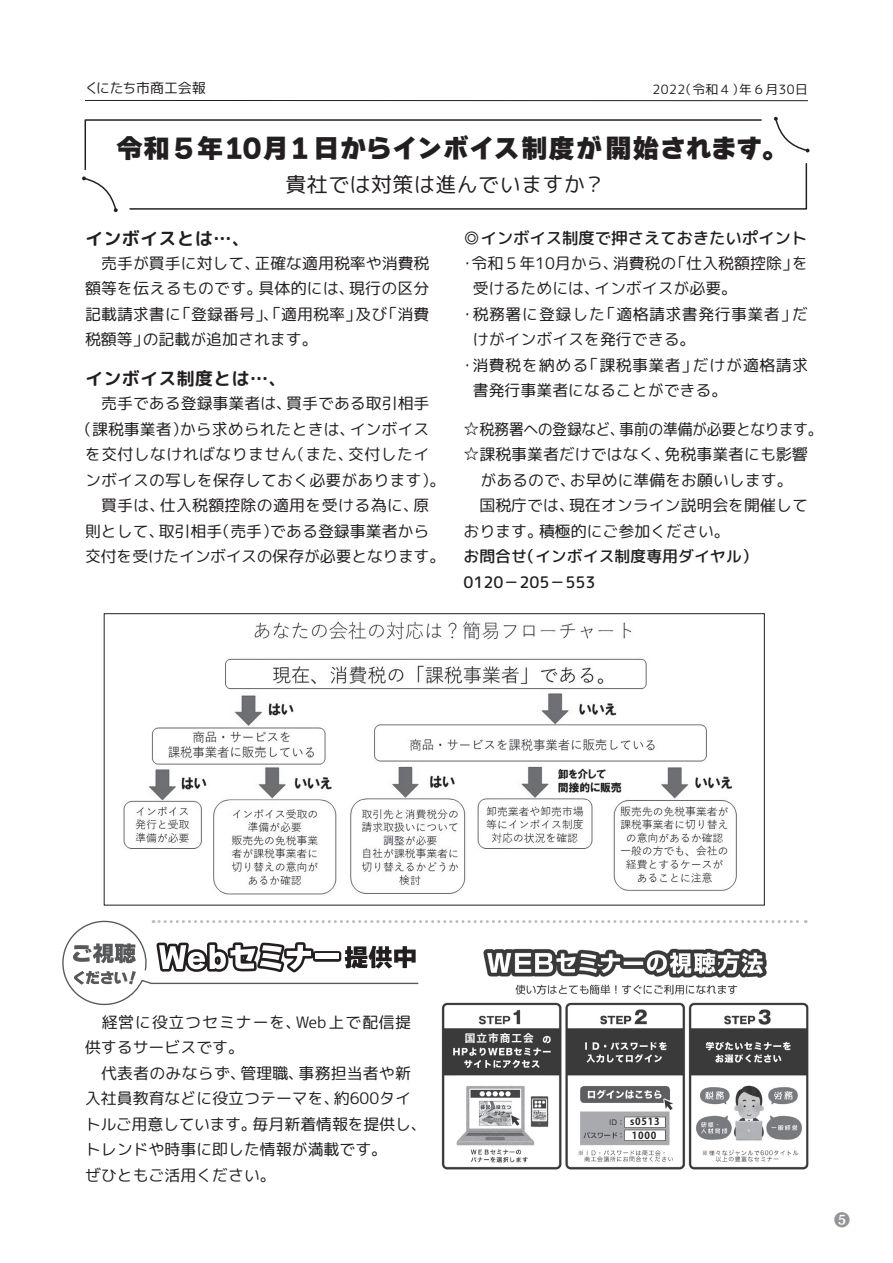
<style>
.page{position:relative;width:893px;height:1263px;background:#fff}
.page>*{position:absolute;margin:0;border:0;box-sizing:border-box;transform-origin:0 0}
.t1{font:26.25px "Wanpaku Ruika 08";letter-spacing:.005em;color:#231f20}
.t2{font:21px "rounded mplus 1 c regular";letter-spacing:.02em;color:#231f20}
.t3{font:18px "rounded mgenplus 1 c bold";letter-spacing:.02em;color:#231f20}
.t4{font:16.5px "rounded mgenplus 1 c medium";letter-spacing:-.01em;color:#231f20}
.t5{font:16.5px "Koz Min Pro";color:#939598}
.t6{font:15.9px/25.5px "rounded mgenplus 1 c regular";color:#231f20;text-align:justify}
.t7{font:15.9px "rounded mgenplus 1 c regular";letter-spacing:.03em;color:#231f20}
.t8{font:15.9px/25.5px "rounded mgenplus 1 c medium";color:#231f20}
.t9{font:15.9px "rounded mgenplus 1 c regular";letter-spacing:-.03em;color:#231f20}
.t10{font:15.9px "rounded mgenplus 1 c regular";letter-spacing:-.025em;color:#231f20}
.t11{font:15.9px "rounded mgenplus 1 c regular";letter-spacing:.025em;color:#231f20}
.t12{font:13.95px "rounded mgenplus 1 c regular";letter-spacing:-.01em;color:#231f20}
.t13{font:12.75px "rounded mgenplus 1 c regular";letter-spacing:.03em;color:#231f20}
.t14{font:700 10.65px "Koz Go Pro";letter-spacing:.1em;color:#fff}
.t15{font:700 9.75px/13.4px "Koz Go Pro";letter-spacing:.075em;color:#231f20}
</style>
<div class="page">
<svg style="left:774px;top:117px;width:36px;height:36px"></svg>
<svg style="left:82px;top:176px;width:36px;height:36px"></svg>
<svg style="left:84px;top:119px;width:724px;height:91px"></svg>
<img style="left:123px;top:621px;width:614px;height:274px">
<img style="left:441px;top:1003px;width:368px;height:167px">
<svg style="left:62px;top:920px;width:744px;height:85px"></svg>
<hr style="left:85px;top:100px;width:723px;height:1px;background:#231f20">
<p class="t12" style="left:85px;top:78px;width:122px">くにたち市商工会報</p>
<p class="t13" style="left:653px;top:80px;width:157px">2022（令和４）年６月30日</p>
<h1 class="t1" style="left:117px;top:135px;width:673px">令和５年10月１日からインボイス制度が開始されます。</h1>
<h2 class="t2" style="left:285px;top:169px;width:321px">貴社では対策は進んでいますか？</h2>
<p class="t3" style="left:85px;top:226px;width:166px">インボイスとは…、</p>
<p class="t6" style="left:85px;top:250px;width:346px;text-indent:16px">売手が買手に対して、正確な適用税率や消費税額等を伝えるものです。具体的には、現行の区分記載請求書に「登録番号」、「適用税率」及び「消費税額等」の記載が追加されます。</p>
<p class="t3" style="left:85px;top:366px;width:203px">インボイス制度とは…、</p>
<p class="t6" style="left:101px;top:390px;width:330px">売手である登録事業者は、買手である取引相手</p>
<p class="t6" style="left:76px;top:416px;width:355px">（課税事業者）から求められたときは、インボイス</p>
<p class="t7" style="left:85px;top:443px;width:346px">を交付しなければなりません（また、交付したイ</p>
<p class="t6" style="left:85px;top:467px;width:362px">ンボイスの写しを保存しておく必要があります）。</p>
<p class="t11" style="left:101px;top:494px;width:330px">買手は、仕入税額控除の適用を受ける為に、原</p>
<p class="t6" style="left:85px;top:518px;width:346px">則として、取引相手（売手）である登録事業者から</p>
<p class="t10" style="left:85px;top:545px;width:362px">交付を受けたインボイスの保存が必要となります。</p>
<p class="t4" style="left:463px;top:226px;width:345px">◎インボイス制度で押さえておきたいポイント</p>
<p class="t6" style="left:459px;top:250px;width:350px">・令和５年10月から、消費税の「仕入税額控除」を</p>
<p class="t6" style="left:473px;top:276px;width:266px">受けるためには、インボイスが必要。</p>
<p class="t7" style="left:459px;top:303px;width:350px">・税務署に登録した「適格請求書発行事業者」だ</p>
<p class="t6" style="left:473px;top:327px;width:224px">けがインボイスを発行できる。</p>
<p class="t7" style="left:459px;top:354px;width:350px">・消費税を納める「課税事業者」だけが適格請求</p>
<p class="t6" style="left:473px;top:378px;width:256px">書発行事業者になることができる。</p>
<p class="t9" style="left:463px;top:417px;width:361px">☆税務署への登録など、事前の準備が必要となります。</p>
<p class="t6" style="left:463px;top:441px;width:346px">☆課税事業者だけではなく、免税事業者にも影響</p>
<p class="t6" style="left:480px;top:467px;width:314px">があるので、お早めに準備をお願いします。</p>
<p class="t6" style="left:463px;top:492px;width:346px">　国税庁では、現在オンライン説明会を開催して</p>
<p class="t6" style="left:463px;top:518px;width:268px">おります。積極的にご参加ください。</p>
<p class="t8" style="left:463px;top:544px;width:296px">お問合せ（インボイス制度専用ダイヤル）<br>0120－205－553</p>
<p class="t6" style="left:85px;top:1009px;width:343px;text-align:left">　経営に役立つセミナーを、Web上で配信提供するサービスです。<br>　代表者のみならず、管理職、事務担当者や新入社員教育などに役立つテーマを、約600タイトルご用意しています。毎月新着情報を提供し、トレンドや時事に即した情報が満載です。<br>ぜひともご活用ください。</p>
<p class="t14" style="left:465px;top:1031px;width:71px">国立市商工会</p>
<p class="t15" style="left:630px;top:1116px;width:31px">s0513<br>1000</p>
<p class="t5" style="left:834px;top:1209px;width:18px">❺</p>
</div>
